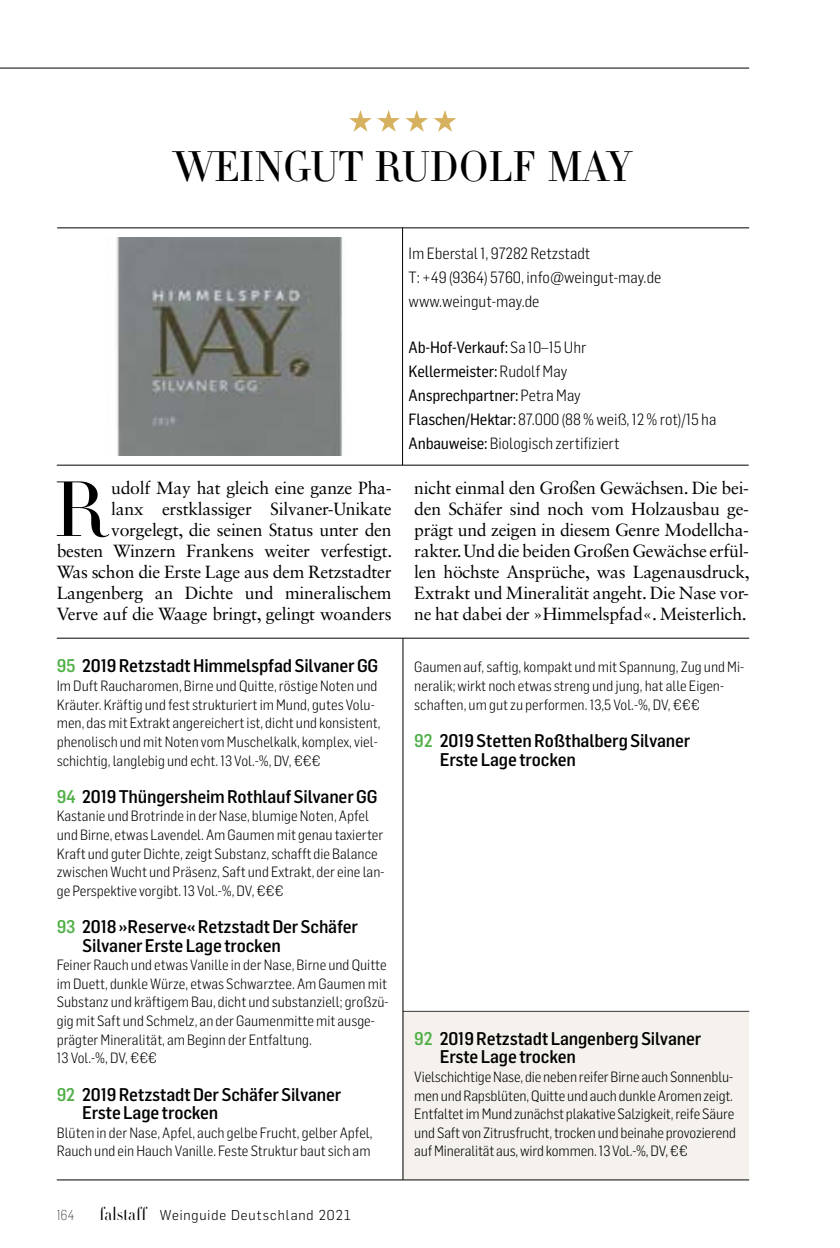
<style>
.page{position:relative;width:840px;height:1248px;background:#fff}
.page>*{position:absolute;margin:0;border:0;box-sizing:border-box;transform-origin:0 0}
.t1{font:300 76.8px "HTF Didot L24";color:#000}
.t2{font:300 42px "HTF Didot L11";letter-spacing:-.01em;color:#000}
.t3{font:500 18px/18.6px "Flama Semicondensed";letter-spacing:-.01em;color:#000}
.t4{font:17.6px/21px "Sabon LT Std";letter-spacing:-.015em;color:#000;text-align:right}
.t5{font:300 16px/24px "Flama Semicondensed";color:#000}
.t6{font:16px/24px "Flama Semicondensed Basic";letter-spacing:-.01em;color:#000}
.t7{font:300 14.6px/18.6px "Flama Semicondensed";color:#000}
.t8{font:300 14px "Flama";letter-spacing:.07em;color:#000}
.t9{font:200 14px "Flama Semicondensed";color:#000}
.s1{font-family:"Flama Semicondensed";font-weight:300}
.s2{font-family:"Flama Semicondensed Basic";font-weight:400}
.s3{color:#50af47}
.s4{font-family:"HTF Didot L96";font-size:18px}
</style>
<div class="page">
<div style="left:402px;top:960px;width:346px;height:219px;background:#f5f1ec"></div>
<img style="left:116px;top:237px;width:227px;height:218px">
<hr style="left:403px;top:1010px;width:345px;height:1px;background:#000">
<div style="left:403px;top:864px;width:345px;height:146px;background:#fff"></div>
<hr style="left:402px;top:228px;width:1px;height:237px;background:#000">
<hr style="left:57px;top:227px;width:691px;height:1px;background:#000">
<hr style="left:57px;top:464px;width:691px;height:1px;background:#000">
<hr style="left:57px;top:637px;width:691px;height:1px;background:#000">
<hr style="left:402px;top:638px;width:1px;height:541px;background:#000">
<hr style="left:57px;top:1179px;width:691px;height:1px;background:#000">
<hr style="left:0;top:68px;width:748px;height:1px;background:#000">
<h2 class="t2" style="left:173px;top:136px;width:460px">WEINGUT RUDOLF MAY</h2>
<p class="t5" style="left:408px;top:241px;width:254px">Im Eberstal 1, 97282 Retzstadt<br>T: +49 (9364) 5760, info@weingut-may.de www.weingut-may.de</p>
<p class="t6" style="left:408px;top:334px;width:179px">Ab-Hof-Verkauf: <span class="s1">Sa 10–15 Uhr<br></span>Kellermeister: <span class="s1">Rudolf May<br></span>Ansprechpartner: <span class="s1">Petra May</span></p>
<p class="t5" style="left:408px;top:406px;width:309px"><span class="s2">Flaschen/Hektar:</span> 87.000 (88 % weiß, 12 % rot)/15 ha<br><span class="s2">Anbauweise:</span> Biologisch zertifiziert</p>
<p class="t4" style="left:57px;top:477px;width:337px">udolf May hat gleich eine ganze Pha-<br>lanx erstklassiger Silvaner-Unikate vorgelegt, die seinen Status unter den<br>besten Winzern Frankens weiter verfestigt.<br>Was schon die Erste Lage aus dem Retzstadter Langenberg an Dichte und mineralischem Verve auf die Waage bringt, gelingt woanders</p>
<p class="t4" style="left:414px;top:477px;width:337px;text-align:justify">nicht einmal den Großen Gewächsen. Die bei&shy;den Schäfer sind noch vom Holzausbau ge&shy;prägt und zeigen in diesem Genre Modellcha&shy;rakter. Und die beiden Großen Gewächse erfül&shy;len höchste Ansprüche, was Lagenausdruck, Extrakt und Mineralität angeht. Die Nase vor&shy;ne hat dabei der »Himmelspfad«. Meisterlich.</p>
<h1 class="t1" style="left:54px;top:454px;width:53px">R</h1>
<p class="t3" style="left:57px;top:656px;width:323px"><span class="s3">95</span> 2019 Retzstadt Himmelspfad Silvaner GG</p>
<p class="t7" style="left:57px;top:676px;width:325px">Im Duft Raucharomen, Birne und Quitte, röstige Noten und Kräuter. Kräftig und fest strukturiert im Mund, gutes Volu&shy;men, das mit Extrakt angereichert ist, dicht und konsistent, phenolisch und mit Noten vom Muschelkalk, komplex, viel&shy;schichtig, langlebig und echt. 13 Vol.-%, DV, €€€</p>
<p class="t3" style="left:57px;top:786px;width:322px"><span class="s3">94</span> 2019 Thüngersheim Rothlauf Silvaner GG</p>
<p class="t7" style="left:57px;top:806px;width:329px">Kastanie und Brotrinde in der Nase, blumige Noten, Apfel und Birne, etwas Lavendel. Am Gaumen mit genau taxierter Kraft und guter Dichte, zeigt Substanz, schafft die Balance zwischen Wucht und Präsenz, Saft und Extrakt, der eine lan&shy;ge Perspektive vorgibt. 13 Vol.-%, DV, €€€</p>
<p class="t3" style="left:82px;top:916px;width:277px;text-indent:-26px"><span class="s3">93</span> 2018 »Reserve« Retzstadt Der Schäfer<br>Silvaner Erste Lage trocken</p>
<p class="t7" style="left:57px;top:955px;width:333px">Feiner Rauch und etwas Vanille in der Nase, Birne und Quitte im Duett, dunkle Würze, etwas Schwarztee. Am Gaumen mit Substanz und kräftigem Bau, dicht und substanziell; großzü&shy;gig mit Saft und Schmelz, an der Gaumenmitte mit ausge&shy;prägter Mineralität, am Beginn der Entfaltung.<br>13 Vol.-%, DV, €€€</p>
<p class="t3" style="left:82px;top:1083px;width:260px;text-indent:-26px"><span class="s3">92</span> 2019 Retzstadt Der Schäfer Silvaner<br>Erste Lage trocken</p>
<p class="t7" style="left:57px;top:1122px;width:317px">Blüten in der Nase, Apfel, auch gelbe Frucht, gelber Apfel,<br>Rauch und ein Hauch Vanille. Feste Struktur baut sich am</p>
<p class="t9" style="left:57px;top:1205px;width:19px">164</p>
<p class="t8" style="left:99px;top:1204px;width:252px"><span class="s4">falstaff</span> Weinguide Deutschland 2021</p>
<p class="t7" style="left:414px;top:657px;width:331px">Gaumen auf, saftig, kompakt und mit Spannung, Zug und Mi&shy;neralik; wirkt noch etwas streng und jung, hat alle Eigen&shy;schaften, um gut zu performen. 13,5 Vol.-%, DV, €€€</p>
<p class="t3" style="left:439px;top:730px;width:252px;text-indent:-26px"><span class="s3">92</span> 2019 Stetten Roßthalberg Silvaner<br>Erste Lage trocken</p>
<p class="t3" style="left:439px;top:1028px;width:263px;text-indent:-26px"><span class="s3">92</span> 2019 Retzstadt Langenberg Silvaner<br>Erste Lage trocken</p>
<p class="t7" style="left:414px;top:1066px;width:323px">Vielschichtige Nase, die neben reifer Birne auch Sonnenblu&shy;men und Rapsblüten, Quitte und auch dunkle Aromen zeigt.<br>Entfaltet im Mund zunächst plakative Salzigkeit, reife Säure und Saft von Zitrusfrucht, trocken und beinahe provozierend auf Mineralität aus, wird kommen. 13 Vol.-%, DV, €€</p>
</div>
